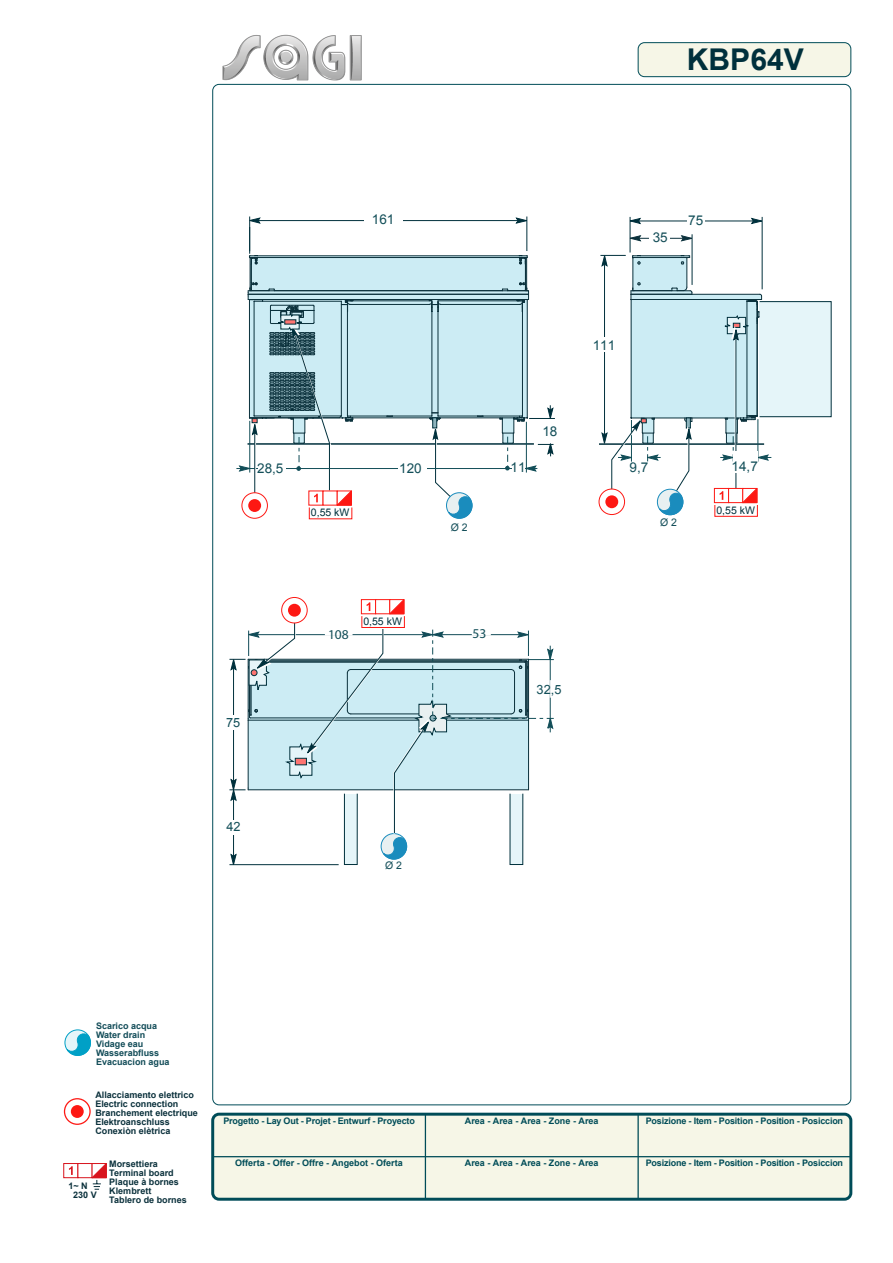
<style>
.page{position:relative;width:893px;height:1263px;background:#fff}
.page>*{position:absolute;margin:0;border:0;box-sizing:border-box;transform-origin:0 0}
.t1{font:700 30px "Arial";color:#00303c}
.t2{font:13.5px "Arial";color:#124e58}
.t3{font:13.5px "Myriad";color:#124e58}
.t4{font:13.5px "Arial";color:#154e58}
.t5{font:12.75px "Arial";color:#124e58}
.t6{font:10.5px "Arial";color:#00303c}
.t7{font:10.5px "Arial";color:#124d58}
.t8{font:700 9px "Arial";letter-spacing:-.015em;color:#004c58}
.t9{font:700 9px/9px "Arial";color:#0b313c}
.t10{font:700 9px/9px "Arial";color:#124c58}
</style>
<div class="page">
<div style="left:638px;top:43px;width:212px;height:34px;background:#f6f6e7;border-radius:6px"></div>
<div style="left:637px;top:42px;width:214px;height:35px;border:1px solid #004c58;border-radius:6px"></div>
<div style="left:213px;top:1114px;width:637px;height:85px;background:#f6f6e7;border-radius:6px"></div>
<div style="left:211px;top:1113px;width:641px;height:88px;border:3px solid #004c58;border-radius:6px"></div>
<hr style="left:213px;top:1156px;width:637px;height:1px;background:#004c58">
<hr style="left:425px;top:1114px;width:1px;height:85px;background:#004c58">
<hr style="left:637px;top:1114px;width:1px;height:85px;background:#004c58">
<svg style="left:222px;top:35px;width:139px;height:45px"></svg>
<svg style="left:64px;top:1098px;width:27px;height:27px"></svg>
<div style="left:71px;top:1105px;width:13px;height:13px;background:#fd1813;border-radius:50%"></div>
<div style="left:64px;top:1163px;width:14px;height:15px;border:1px solid #d8141d"></div>
<div style="left:78px;top:1163px;width:14px;height:15px;border:1px solid #d8141d"></div>
<svg style="left:69px;top:1166px;width:4px;height:9px"></svg>
<svg style="left:92px;top:1163px;width:15px;height:27px"></svg>
<svg style="left:65px;top:1030px;width:25px;height:25px"></svg>
<svg style="left:67px;top:1033px;width:24px;height:23px"></svg>
<svg style="left:353px;top:258px;width:174px;height:170px;background:#cbe9f1"></svg>
<hr style="left:438px;top:416px;width:84px;height:1px;background:#0b313c">
<hr style="left:522px;top:312px;width:1px;height:104px;background:#0b313c">
<hr style="left:437px;top:312px;width:1px;height:104px;background:#0b313c">
<hr style="left:527px;top:300px;width:1px;height:118px;background:#0b313c">
<hr style="left:274px;top:290px;width:228px;height:1px;background:#0b313c">
<hr style="left:352px;top:418px;width:165px;height:1px;background:#0b313c">
<hr style="left:347px;top:301px;width:85px;height:1px;background:#0b313c">
<hr style="left:350px;top:304px;width:79px;height:1px;background:#0b313c">
<hr style="left:248px;top:299px;width:280px;height:1px;background:#0b313c">
<hr style="left:248px;top:294px;width:280px;height:1px;background:#0b313c">
<hr style="left:248px;top:291px;width:280px;height:1px;background:#0b313c">
<hr style="left:250px;top:256px;width:276px;height:1px;background:#0b313c">
<hr style="left:250px;top:257px;width:276px;height:1px;background:#0b313c">
<hr style="left:438px;top:301px;width:84px;height:1px;background:#0b313c">
<hr style="left:440px;top:304px;width:80px;height:1px;background:#0b313c">
<svg style="left:502px;top:255px;width:27px;height:57px;background:#a3c2ca"></svg>
<hr style="left:347px;top:416px;width:85px;height:1px;background:#0b313c">
<svg style="left:429px;top:413px;width:12px;height:9px"></svg>
<hr style="left:431px;top:312px;width:1px;height:104px;background:#0b313c">
<svg style="left:429px;top:300px;width:12px;height:12px"></svg>
<hr style="left:599px;top:443px;width:165px;height:2px;background:#00303c">
<div style="left:759px;top:302px;width:72px;height:115px;background:#e5f5f9"></div>
<hr style="left:247px;top:443px;width:287px;height:2px;background:#00303c">
<svg style="left:281px;top:597px;width:26px;height:26px"></svg>
<svg style="left:431px;top:428px;width:41px;height:90px"></svg>
<hr style="left:236px;top:468px;width:301px;height:1px;background:#124e58">
<div style="left:398px;top:464px;width:29px;height:9px;background:#fff"></div>
<svg style="left:499px;top:405px;width:56px;height:68px"></svg>
<div style="left:512px;top:462px;width:12px;height:10px;background:#fff"></div>
<div style="left:242px;top:493px;width:25px;height:25px;background:#fff;border:1px solid #fd1813;border-radius:50%"></div>
<div style="left:248px;top:499px;width:13px;height:13px;background:#fd1813;border-radius:50%"></div>
<hr style="left:720px;top:457px;width:51px;height:1px;background:#124e58">
<svg style="left:229px;top:599px;width:325px;height:266px"></svg>
<svg style="left:432px;top:418px;width:5px;height:10px"></svg>
<div style="left:718px;top:505px;width:35px;height:12px;background:#fed6d5"></div>
<svg style="left:600px;top:255px;width:168px;height:260px"></svg>
<hr style="left:253px;top:220px;width:273px;height:1px;background:#00303c">
<hr style="left:249px;top:217px;width:1px;height:34px;background:#00303c">
<hr style="left:526px;top:217px;width:1px;height:34px;background:#00303c">
<svg style="left:239px;top:218px;width:114px;height:287px"></svg>
<svg style="left:516px;top:218px;width:11px;height:5px"></svg>
<div style="left:364px;top:214px;width:38px;height:15px;background:#fff"></div>
<hr style="left:629px;top:217px;width:1px;height:36px;background:#00303c">
<hr style="left:761px;top:217px;width:1px;height:72px;background:#00303c">
<hr style="left:630px;top:221px;width:128px;height:1px;background:#00303c">
<svg style="left:629px;top:218px;width:11px;height:6px"></svg>
<svg style="left:751px;top:218px;width:11px;height:6px"></svg>
<div style="left:687px;top:215px;width:18px;height:15px;background:#fff"></div>
<hr style="left:691px;top:234px;width:1px;height:51px;background:#00303c">
<hr style="left:630px;top:238px;width:61px;height:1px;background:#0b313c">
<svg style="left:629px;top:236px;width:11px;height:5px"></svg>
<svg style="left:681px;top:236px;width:11px;height:5px"></svg>
<div style="left:649px;top:232px;width:21px;height:15px;background:#fff"></div>
<h1 class="t1" style="left:687px;top:40px;width:118px">KBP64V</h1>
<h2 class="t2" style="left:372px;top:211px;width:24px">161</h2>
<h2 class="t2" style="left:688px;top:211px;width:17px">75</h2>
<h2 class="t4" style="left:652px;top:229px;width:17px">35</h2>
<h2 class="t2" style="left:257px;top:460px;width:28px">28,5</h2>
<h2 class="t2" style="left:399px;top:460px;width:24px">120</h2>
<h2 class="t2" style="left:510px;top:458px;width:17px">11</h2>
<p class="t6" style="left:311px;top:506px;width:40px">0,55 kW</p>
<p class="t7" style="left:450px;top:520px;width:18px">Ø 2</p>
<h2 class="t2" style="left:542px;top:422px;width:17px">18</h2>
<h2 class="t2" style="left:592px;top:336px;width:24px">111</h2>
<h2 class="t2" style="left:629px;top:458px;width:20px">9,7</h2>
<p class="t7" style="left:660px;top:515px;width:18px">Ø 2</p>
<h3 class="t5" style="left:226px;top:714px;width:16px">75</h3>
<p class="t6" style="left:363px;top:615px;width:40px">0,55 kW</p>
<h2 class="t3" style="left:328px;top:627px;width:22px">108</h2>
<h2 class="t3" style="left:472px;top:627px;width:15px">53</h2>
<h3 class="t5" style="left:536px;top:681px;width:26px">32,5</h3>
<h3 class="t5" style="left:226px;top:818px;width:16px">42</h3>
<p class="t7" style="left:385px;top:859px;width:18px">Ø 2</p>
<h2 class="t2" style="left:731px;top:458px;width:28px">14,7</h2>
<p class="t6" style="left:716px;top:503px;width:40px">0,55 kW</p>
<p class="t10" style="left:96px;top:1021px;width:75px">Scarico acqua<br>Water drain<br>Vidage eau<br>Wasserabfluss<br>Evacuacion agua</p>
<p class="t9" style="left:95px;top:1091px;width:104px">Allacciamento elettrico<br>Electric connection<br>Branchement electrique<br>Elektroanschluss<br>Conexiòn elètrica</p>
<p class="t8" style="left:223px;top:1115px;width:193px">Progetto - Lay Out - Projet - Entwurf - Proyecto</p>
<p class="t8" style="left:465px;top:1115px;width:135px">Area - Area - Area - Zone - Area</p>
<p class="t8" style="left:235px;top:1157px;width:169px">Offerta - Offer - Offre - Angebot - Oferta</p>
<p class="t8" style="left:465px;top:1157px;width:135px">Area - Area - Area - Zone - Area</p>
<p class="t8" style="left:645px;top:1115px;width:199px">Posizione - Item - Position - Position - Posiccion</p>
<p class="t9" style="left:109px;top:1160px;width:50px">Morsettiera</p>
<p class="t8" style="left:645px;top:1157px;width:199px">Posizione - Item - Position - Position - Posiccion</p>
<p class="t9" style="left:109px;top:1169px;width:79px">Terminal board<br>Plaque à bornes<br>Klembrett<br>Tablero de bornes</p>
<p class="t9" style="left:73px;top:1182px;width:25px;text-indent:-5px">1~ N<br>230 V</p>
</div>
